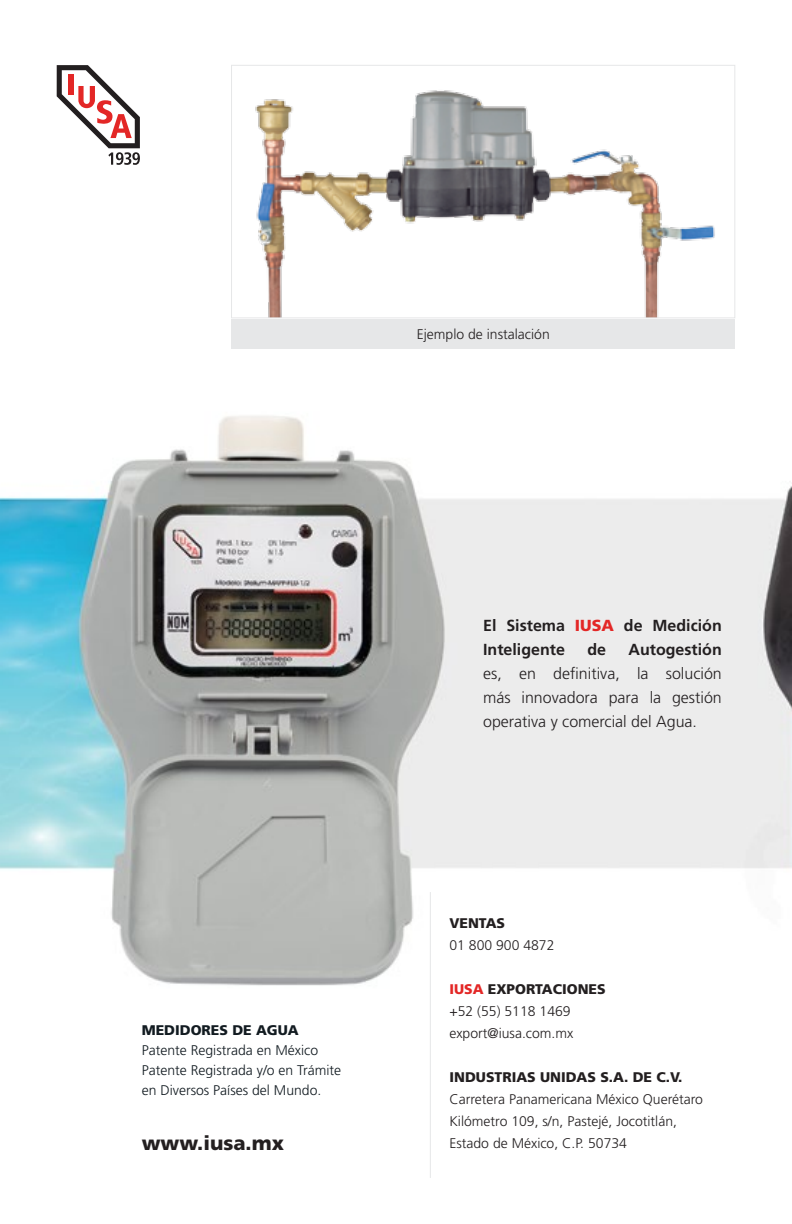
<style>
.page{position:relative;width:792px;height:1224px;background:#fff}
.page>*{position:absolute;margin:0;border:0;box-sizing:border-box;transform-origin:0 0}
.t1{font:900 20px "Frutiger LT Std";color:#231f20}
.t2{font:300 16px/24px "Frutiger LT Std";color:#231f20;text-align:justify}
.t3{font:700 16px/24px "Frutiger LT Std";color:#231f20}
.t4{font:300 14px/22px "Frutiger LT Std";color:#231f20}
.t5{font:300 14px/20px "Frutiger LT Std";color:#121b21}
.t6{font:900 14px "Frutiger LT Std";color:#231f20}
.t7{font:900 14px "Frutiger LT Std";color:#121b21}
.s1{font-weight:900;color:#e32726}
.s2{font-weight:900}
</style>
<div class="page">
<img style="left:0;top:65px;width:792px;height:921px">
<svg style="left:57px;top:65px;width:83px;height:100px"></svg>
<div style="left:231px;top:319px;width:504px;height:29px;background:#e6e7e8"></div>
<img style="left:233px;top:67px;width:500px;height:249px">
<div style="left:231px;top:65px;width:504px;height:253px;border:1px solid #e6e7e8"></div>
<hr style="left:430px;top:892px;width:1px;height:286px;background:#e6e7e8">
<p class="t4" style="left:417px;top:323px;width:135px">Ejemplo de instalación</p>
<p class="t7" style="left:142px;top:1021px;width:159px">MEDIDORES DE AGUA</p>
<p class="t5" style="left:142px;top:1040px;width:201px">Patente Registrada en México<br>Patente Registrada y/o en Trámite en Diversos Países del Mundo.</p>
<p class="t3" style="left:483px;top:614px;width:240px">El Sistema <span class="s1">IUSA</span> de Medición<br>Inteligente</p>
<p class="t3" style="left:587px;top:638px;width:20px">de</p>
<p class="t3" style="left:629px;top:638px;width:95px">Autogestión</p>
<p class="t2" style="left:483px;top:662px;width:240px">es, en definitiva, la solución más innovadora para la gestión operativa y comercial del Agua.</p>
<p class="t6" style="left:449px;top:915px;width:57px">VENTAS</p>
<p class="t4" style="left:449px;top:935px;width:107px">01 800 900 4872</p>
<p class="t4" style="left:449px;top:979px;width:158px"><span class="s1">IUSA</span> <span class="s2">EXPORTACIONES </span>+52 (55) 5118 1469 export@iusa.com.mx</p>
<p class="t6" style="left:449px;top:1069px;width:235px">INDUSTRIAS UNIDAS S.A. DE C.V.</p>
<p class="t4" style="left:449px;top:1089px;width:255px">Carretera Panamericana México Querétaro<br>Kilómetro 109, s/n, Pastejé, Jocotitlán,</p>
<h1 class="t1" style="left:142px;top:1131px;width:144px">www.iusa.mx</h1>
<p class="t4" style="left:449px;top:1133px;width:179px">Estado de México, C.P. 50734</p>
</div>
